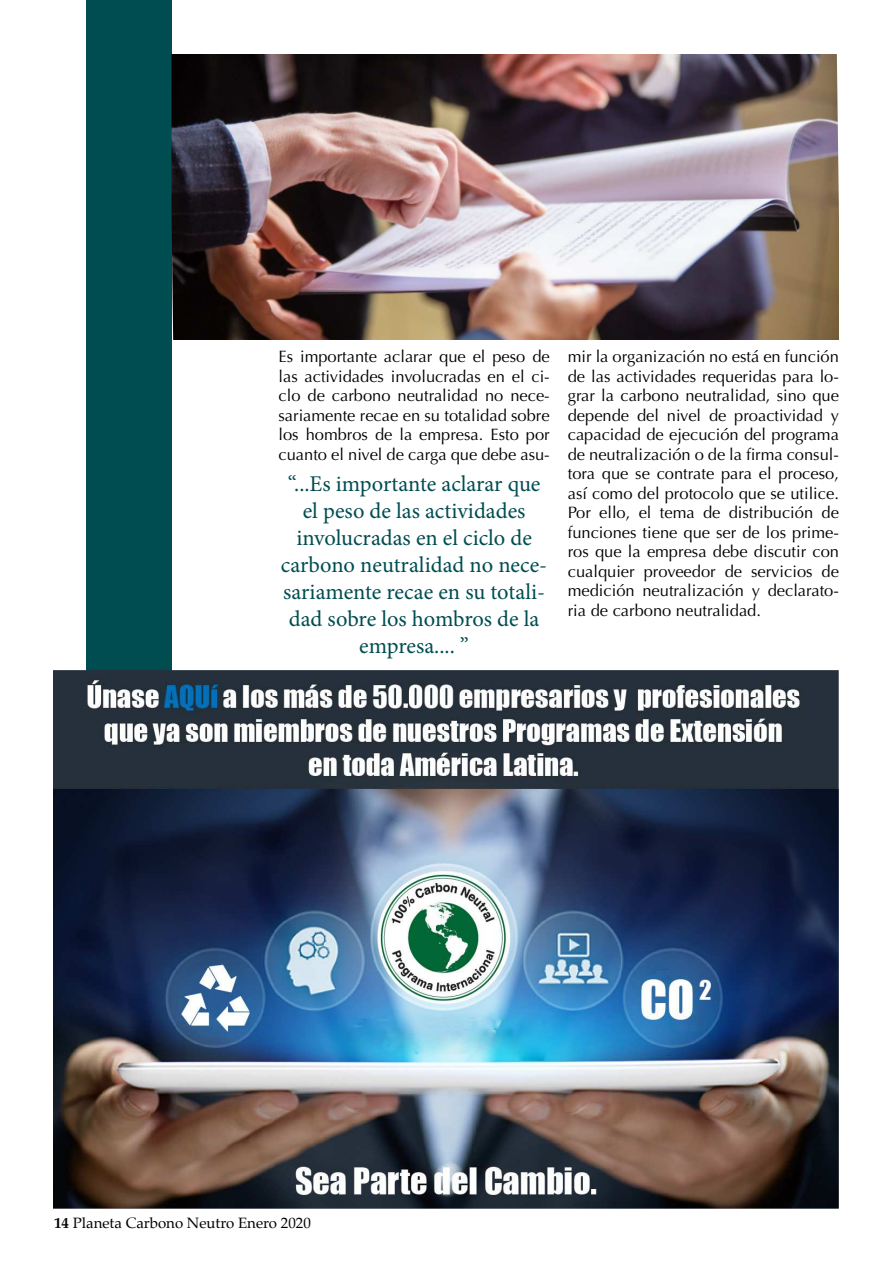
<style>
.page{position:relative;width:893px;height:1263px;background:#fff}
.page>*{position:absolute;margin:0;border:0;box-sizing:border-box;transform-origin:0 0}
.t1{font:22.5px/27px "Minion Pro";color:#004d51;text-align:center}
.t2{font:16.5px/19.5px "Optima";color:#000;text-align:justify}
.t3{font:15px "Palatino";color:#000}
.s1{font-weight:700}
</style>
<div class="page">
<div style="left:86px;top:1px;width:85px;height:1207px;background:#004d51"></div>
<img style="left:171px;top:54px;width:668px;height:286px">
<img style="left:54px;top:671px;width:785px;height:538px">
<p class="t2" style="left:279px;top:347px;width:273px">Es importante aclarar que el peso de las actividades involucradas en el ci&shy;clo de carbono neutralidad no nece&shy;sariamente recae en su totalidad sobre los hombros de la empresa. Esto por cuanto el nivel de carga que debe asu-</p>
<p class="t2" style="left:568px;top:347px;width:273px">mir la organización no está en función de las actividades requeridas para lo&shy;grar la carbono neutralidad, sino que depende del nivel de proactividad y capacidad de ejecución del programa de neutralización o de la firma consul&shy;tora que se contrate para el proceso, así como del protocolo que se utilice.<br>Por ello, el tema de distribución de funciones tiene que ser de los prime&shy;ros que la empresa debe discutir con cualquier proveedor de servicios de medición neutralización y declarato&shy;ria de carbono neutralidad.</p>
<p class="t1" style="left:281px;top:470px;width:268px">“...Es importante aclarar que el peso de las actividades involucradas en el ciclo de carbono neutralidad no nece&shy;sariamente recae en su totali&shy;dad sobre los hombros de la empresa.... ”</p>
<p class="t3" style="left:54px;top:1210px;width:258px"><span class="s1">14</span> Planeta Carbono Neutro Enero 2020</p>
</div>
